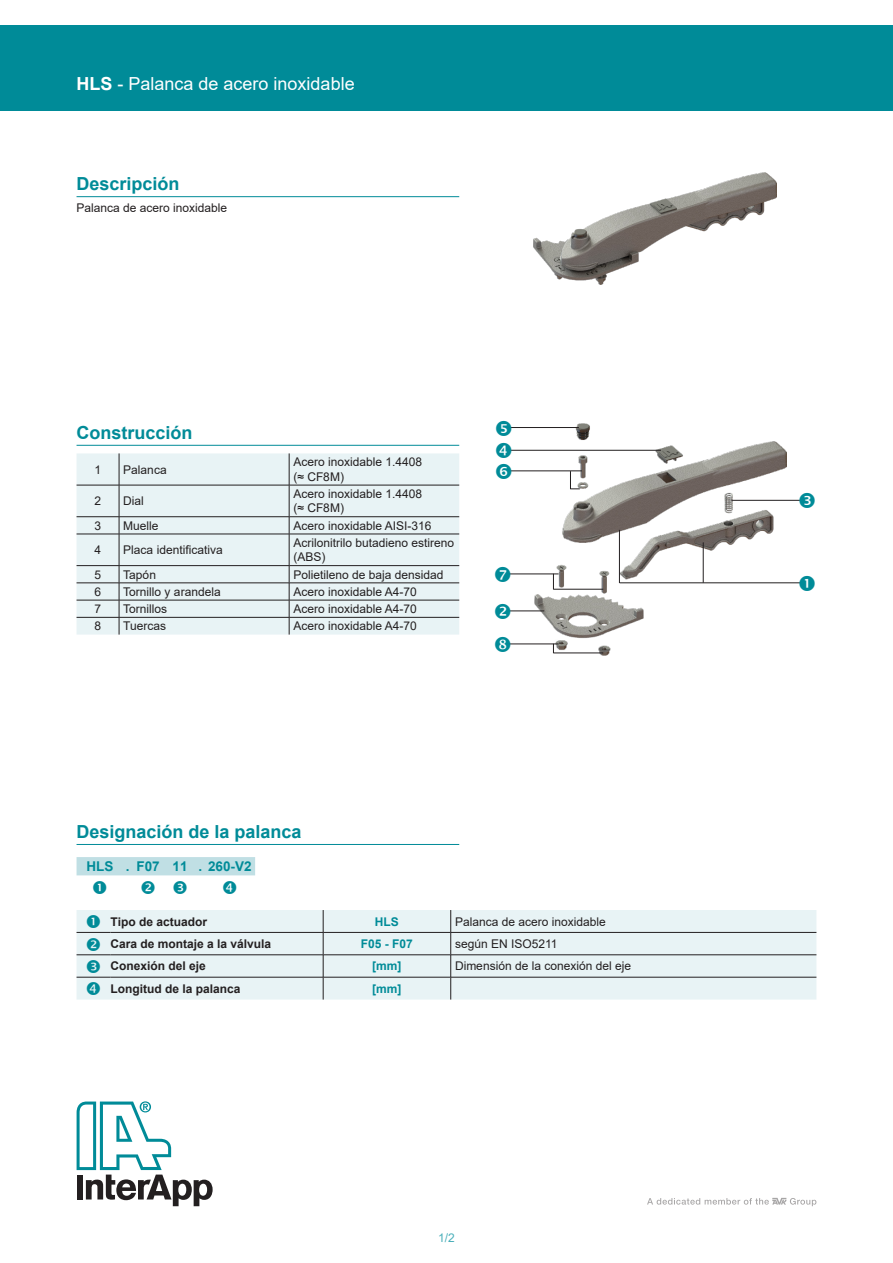
<style>
.page{position:relative;width:893px;height:1263px;background:#fff}
.page>*{position:absolute;margin:0;border:0;box-sizing:border-box;transform-origin:0 0}
.t1{font:700 18px "Arial";color:#008b98}
.t2{font:18px "Arial";color:#fff}
.t3{font:700 13.5px "Arial";color:#008b98}
.t4{font:12px/14.4px "Arial";color:#231f20}
.t5{font:700 12px "Arial";color:#231f20}
.t6{font:700 12px "Arial";color:#008b98}
.t7{font:12px "Arial";color:#4aafba}
.s1{font-weight:700}
</style>
<div class="page">
<svg style="left:77px;top:1101px;width:136px;height:105px"></svg>
<div style="left:0;top:26px;width:893px;height:85px;background:#008b98"></div>
<svg style="left:647px;top:1198px;width:169px;height:8px"></svg>
<img style="left:534px;top:173px;width:242px;height:111px">
<img style="left:535px;top:424px;width:252px;height:231px">
<hr style="left:508px;top:611px;width:36px;height:1px;background:#231f20">
<hr style="left:731px;top:500px;width:69px;height:1px;background:#231f20">
<hr style="left:507px;top:574px;width:52px;height:1px;background:#231f20">
<svg style="left:553px;top:575px;width:1px;height:14px"></svg>
<hr style="left:553px;top:589px;width:50px;height:1px;background:#231f20">
<hr style="left:507px;top:644px;width:52px;height:1px;background:#231f20">
<hr style="left:553px;top:653px;width:50px;height:1px;background:#231f20">
<hr style="left:620px;top:582px;width:181px;height:1px;background:#231f20">
<hr style="left:703px;top:542px;width:1px;height:41px;background:#231f20">
<hr style="left:619px;top:530px;width:1px;height:53px;background:#231f20">
<hr style="left:509px;top:450px;width:152px;height:1px;background:#231f20">
<hr style="left:508px;top:471px;width:74px;height:1px;background:#231f20">
<svg style="left:570px;top:471px;width:10px;height:19px"></svg>
<hr style="left:508px;top:427px;width:71px;height:1px;background:#231f20">
<hr style="left:77px;top:196px;width:382px;height:1px;background:#008b98">
<hr style="left:77px;top:844px;width:382px;height:1px;background:#008b98">
<div style="left:77px;top:910px;width:739px;height:89px;background:#e8f3f5"></div>
<hr style="left:77px;top:932px;width:34px;height:1px;background:#231f20">
<hr style="left:77px;top:954px;width:34px;height:1px;background:#231f20">
<hr style="left:77px;top:977px;width:34px;height:1px;background:#231f20">
<hr style="left:111px;top:932px;width:212px;height:1px;background:#231f20">
<hr style="left:323px;top:932px;width:128px;height:1px;background:#231f20">
<hr style="left:451px;top:932px;width:365px;height:1px;background:#231f20">
<hr style="left:111px;top:954px;width:212px;height:1px;background:#231f20">
<hr style="left:323px;top:954px;width:128px;height:1px;background:#231f20">
<hr style="left:451px;top:954px;width:365px;height:1px;background:#231f20">
<hr style="left:111px;top:977px;width:212px;height:1px;background:#231f20">
<hr style="left:323px;top:977px;width:128px;height:1px;background:#231f20">
<svg style="left:323px;top:910px;width:1px;height:89px"></svg>
<hr style="left:451px;top:977px;width:365px;height:1px;background:#231f20">
<svg style="left:450px;top:910px;width:1px;height:89px"></svg>
<hr style="left:77px;top:445px;width:382px;height:1px;background:#008b98">
<div style="left:77px;top:453px;width:382px;height:182px;background:#e8f3f5"></div>
<hr style="left:119px;top:453px;width:1px;height:32px;background:#231f20">
<hr style="left:289px;top:453px;width:1px;height:32px;background:#231f20">
<hr style="left:77px;top:485px;width:42px;height:1px;background:#231f20">
<hr style="left:119px;top:485px;width:170px;height:1px;background:#231f20">
<hr style="left:119px;top:485px;width:1px;height:31px;background:#231f20">
<hr style="left:289px;top:485px;width:1px;height:31px;background:#231f20">
<hr style="left:77px;top:516px;width:42px;height:1px;background:#231f20">
<hr style="left:119px;top:516px;width:170px;height:1px;background:#231f20">
<svg style="left:119px;top:517px;width:1px;height:17px"></svg>
<hr style="left:289px;top:516px;width:170px;height:1px;background:#231f20">
<svg style="left:289px;top:517px;width:1px;height:17px"></svg>
<hr style="left:77px;top:534px;width:42px;height:1px;background:#231f20">
<hr style="left:119px;top:534px;width:170px;height:1px;background:#231f20">
<hr style="left:119px;top:534px;width:1px;height:31px;background:#231f20">
<hr style="left:289px;top:534px;width:170px;height:1px;background:#231f20">
<hr style="left:289px;top:534px;width:1px;height:31px;background:#231f20">
<hr style="left:77px;top:565px;width:42px;height:1px;background:#231f20">
<hr style="left:119px;top:565px;width:170px;height:1px;background:#231f20">
<hr style="left:289px;top:565px;width:170px;height:1px;background:#231f20">
<hr style="left:77px;top:583px;width:42px;height:1px;background:#231f20">
<hr style="left:119px;top:583px;width:170px;height:1px;background:#231f20">
<hr style="left:289px;top:583px;width:170px;height:1px;background:#231f20">
<hr style="left:77px;top:600px;width:42px;height:1px;background:#231f20">
<hr style="left:119px;top:600px;width:170px;height:1px;background:#231f20">
<hr style="left:289px;top:600px;width:170px;height:1px;background:#231f20">
<svg style="left:119px;top:566px;width:1px;height:69px"></svg>
<svg style="left:289px;top:566px;width:1px;height:69px"></svg>
<hr style="left:289px;top:485px;width:170px;height:1px;background:#231f20">
<hr style="left:77px;top:617px;width:42px;height:1px;background:#231f20">
<hr style="left:119px;top:617px;width:170px;height:1px;background:#231f20">
<hr style="left:289px;top:617px;width:170px;height:1px;background:#231f20">
<div style="left:77px;top:857px;width:178px;height:19px;background:#c0dfe4"></div>
<svg style="left:87px;top:915px;width:13px;height:13px"></svg>
<svg style="left:87px;top:937px;width:13px;height:13px"></svg>
<svg style="left:87px;top:960px;width:13px;height:13px"></svg>
<svg style="left:87px;top:982px;width:13px;height:13px"></svg>
<p class="t2" style="left:77px;top:71px;width:280px"><span class="s1">HLS</span> - Palanca de acero inoxidable</p>
<p class="t1" style="left:77px;top:171px;width:105px">Descripción</p>
<p class="t4" style="left:77px;top:200px;width:152px">Palanca de acero inoxidable</p>
<p class="t1" style="left:77px;top:420px;width:118px">Construcción</p>
<p class="t4" style="left:94px;top:462px;width:8px">1</p>
<p class="t4" style="left:123px;top:462px;width:45px">Palanca</p>
<p class="t4" style="left:94px;top:494px;width:8px">2</p>
<p class="t4" style="left:123px;top:494px;width:22px">Dial</p>
<p class="t4" style="left:293px;top:455px;width:130px">Acero inoxidable 1.4408</p>
<p class="t4" style="left:293px;top:469px;width:52px">(≈ CF8M)</p>
<p class="t4" style="left:293px;top:487px;width:130px">Acero inoxidable 1.4408</p>
<p class="t4" style="left:293px;top:501px;width:52px">(≈ CF8M)</p>
<p class="t4" style="left:94px;top:518px;width:8px">3</p>
<p class="t4" style="left:123px;top:518px;width:37px">Muelle</p>
<p class="t4" style="left:293px;top:518px;width:140px">Acero inoxidable AISI-316</p>
<p class="t4" style="left:94px;top:543px;width:8px">4</p>
<p class="t4" style="left:123px;top:543px;width:101px">Placa identificativa</p>
<p class="t4" style="left:293px;top:535px;width:162px">Acrilonitrilo butadieno estireno (ABS)</p>
<p class="t4" style="left:94px;top:567px;width:8px">5</p>
<p class="t4" style="left:123px;top:567px;width:34px">Tapón</p>
<p class="t4" style="left:293px;top:567px;width:152px">Polietileno de baja densidad</p>
<p class="t4" style="left:94px;top:584px;width:8px">6</p>
<p class="t4" style="left:123px;top:584px;width:99px">Tornillo y arandela</p>
<p class="t4" style="left:293px;top:584px;width:125px">Acero inoxidable A4-70</p>
<p class="t4" style="left:94px;top:602px;width:8px">7</p>
<p class="t4" style="left:123px;top:602px;width:46px">Tornillos</p>
<p class="t4" style="left:293px;top:602px;width:125px">Acero inoxidable A4-70</p>
<p class="t4" style="left:94px;top:619px;width:8px">8</p>
<p class="t4" style="left:123px;top:619px;width:44px">Tuercas</p>
<p class="t4" style="left:293px;top:619px;width:125px">Acero inoxidable A4-70</p>
<p class="t1" style="left:77px;top:819px;width:227px">Designación de la palanca</p>
<p class="t3" style="left:86px;top:857px;width:28px">HLS</p>
<p class="t3" style="left:126px;top:857px;width:5px">.</p>
<p class="t3" style="left:137px;top:857px;width:25px">F07</p>
<p class="t3" style="left:173px;top:857px;width:17px">11</p>
<p class="t3" style="left:198px;top:857px;width:55px">. 260-V2</p>
<p class="t5" style="left:111px;top:913px;width:98px">Tipo de actuador</p>
<p class="t6" style="left:375px;top:913px;width:25px">HLS</p>
<p class="t4" style="left:455px;top:914px;width:152px">Palanca de acero inoxidable</p>
<p class="t5" style="left:111px;top:935px;width:162px">Cara de montaje a la válvula</p>
<p class="t6" style="left:361px;top:935px;width:54px">F05 - F07</p>
<p class="t4" style="left:455px;top:936px;width:104px">según EN ISO5211</p>
<p class="t5" style="left:111px;top:958px;width:97px">Conexión del eje</p>
<p class="t6" style="left:372px;top:958px;width:31px">[mm]</p>
<p class="t4" style="left:455px;top:959px;width:178px">Dimensión de la conexión del eje</p>
<p class="t5" style="left:111px;top:980px;width:132px">Longitud de la palanca</p>
<p class="t6" style="left:372px;top:980px;width:31px">[mm]</p>
<p class="t7" style="left:438px;top:1229px;width:18px">1/2</p>
</div>
